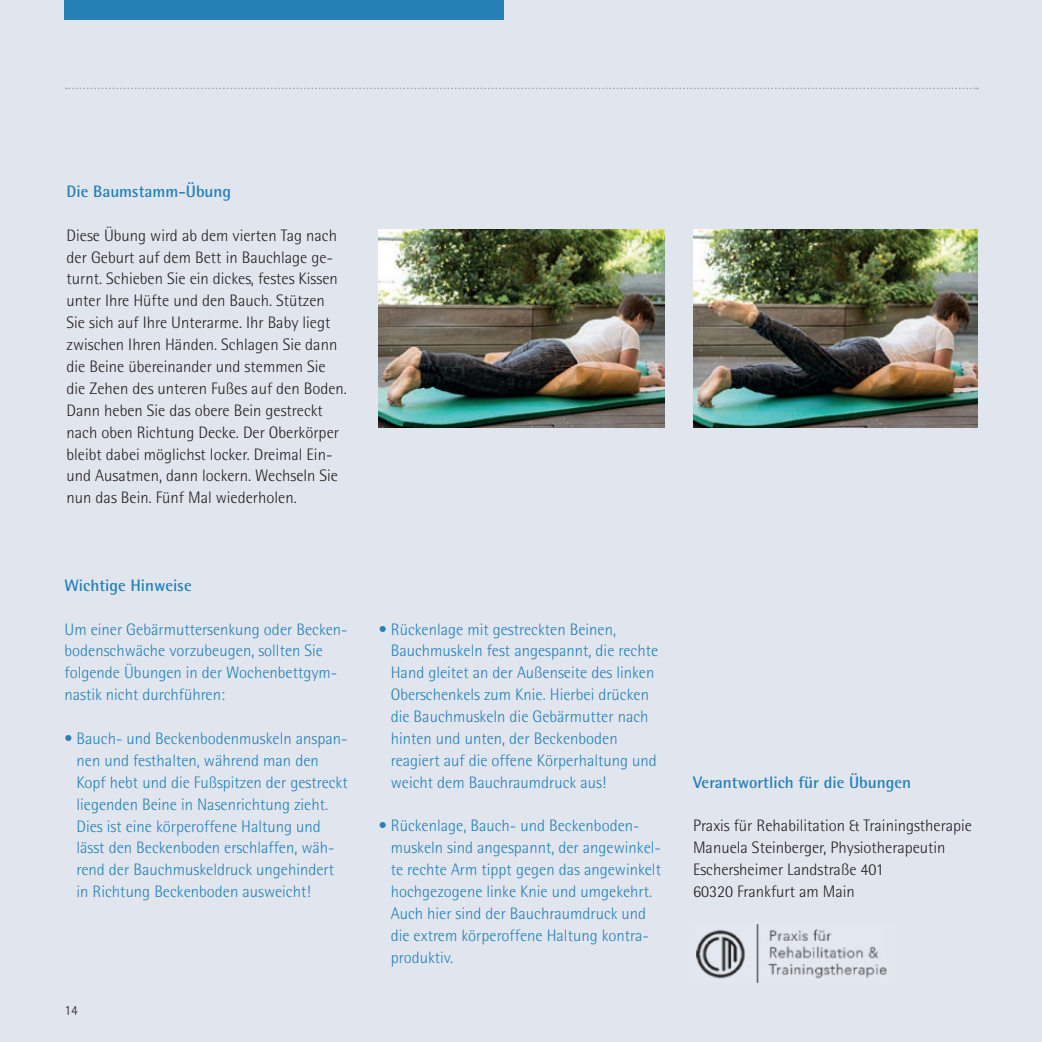
<style>
.page{position:relative;width:1042px;height:1042px;background:#e1e6ee}
.page>*{position:absolute;margin:0;border:0;box-sizing:border-box;transform-origin:0 0}
.t1{font:300 16.62px/21.9px "Rotis Semi Sans";color:#2480b7}
.t2{font:300 16.62px/21.9px "Rotis Semi Sans";color:#231f20}
.t3{font:700 16.62px "Rotis Semi Sans";color:#2480b7}
.t4{font:300 14px "Rotis Semi Sans";color:#231f20}
</style>
<div class="page">
<div style="left:65px;top:0;width:439px;height:20px;background:#2480b7"></div>
<svg style="left:65px;top:87px;width:913px;height:2px"></svg>
<img style="left:379px;top:229px;width:285px;height:198px">
<img style="left:693px;top:229px;width:284px;height:198px">
<img style="left:696px;top:924px;width:191px;height:59px">
<p class="t3" style="left:67px;top:181px;width:166px">Die Baumstamm-Übung</p>
<p class="t2" style="left:67px;top:224px;width:282px">Diese Übung wird ab dem vierten Tag nach der Geburt auf dem Bett in Bauchlage ge&shy;turnt. Schieben Sie ein dickes, festes Kissen unter Ihre Hüfte und den Bauch. Stützen Sie sich auf Ihre Unterarme. Ihr Baby liegt zwischen Ihren Händen. Schlagen Sie dann die Beine übereinander und stemmen Sie die Zehen des unteren Fußes auf den Boden.<br>Dann heben Sie das obere Bein gestreckt nach oben Richtung Decke. Der Oberkörper bleibt dabei möglichst locker. Dreimal Ein&shy;und Ausatmen, dann lockern. Wechseln Sie nun das Bein. Fünf Mal wiederholen.</p>
<p class="t3" style="left:64px;top:575px;width:129px">Wichtige Hinweise</p>
<p class="t1" style="left:64px;top:618px;width:285px">Um einer Gebärmuttersenkung oder Becken&shy;bodenschwäche vorzubeugen, sollten Sie folgende Übungen in der Wochenbettgym&shy;nastik nicht durchführen:</p>
<p class="t1" style="left:77px;top:727px;width:273px;text-indent:-12px">• Bauch- und Beckenbodenmuskeln anspan&shy;nen und festhalten, während man den Kopf hebt und die Fußspitzen der gestreckt liegenden Beine in Nasenrichtung zieht.<br>Dies ist eine körperoffene Haltung und lässt den Beckenboden erschlaffen, wäh&shy;rend der Bauchmuskeldruck ungehindert in Richtung Beckenboden ausweicht!</p>
<p class="t4" style="left:64px;top:1002px;width:15px">14</p>
<p class="t1" style="left:391px;top:618px;width:269px;text-indent:-12px">• Rückenlage mit gestreckten Beinen, Bauchmuskeln fest angespannt, die rechte Hand gleitet an der Außenseite des linken Oberschenkels zum Knie. Hierbei drücken die Bauchmuskeln die Gebärmutter nach hinten und unten, der Beckenboden reagiert auf die offene Körperhaltung und weicht dem Bauchraumdruck aus!</p>
<p class="t1" style="left:391px;top:815px;width:272px;text-indent:-12px">• Rückenlage, Bauch- und Beckenboden&shy;muskeln sind angespannt, der angewinkel&shy;te rechte Arm tippt gegen das angewinkelt hochgezogene linke Knie und umgekehrt.<br>Auch hier sind der Bauchraumdruck und die extrem körperoffene Haltung kontra&shy;produktiv.</p>
<p class="t3" style="left:693px;top:772px;width:219px">Verantwortlich für die Übungen</p>
<p class="t2" style="left:693px;top:815px;width:280px">Praxis für Rehabilitation &amp; Trainingstherapie Manuela Steinberger, Physiotherapeutin Eschersheimer Landstraße 401<br>60320 Frankfurt am Main</p>
</div>
